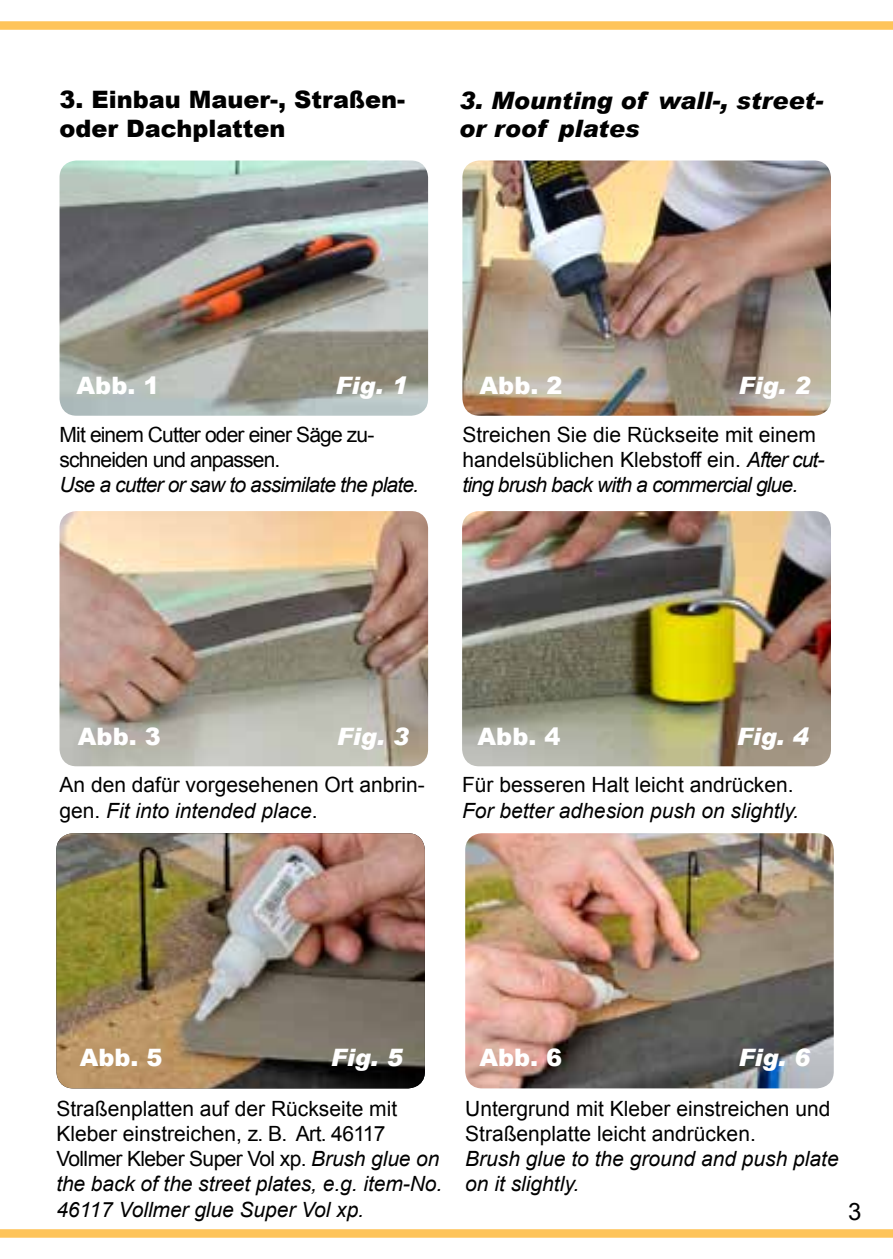
<style>
.page{position:relative;width:893px;height:1259px;background:#fff}
.page>*{position:absolute;margin:0;border:0;box-sizing:border-box;transform-origin:0 0}
.t1{font:900 24px/28.8px "Arial";color:#000}
.t2{font:italic 900 24px/28.8px "Arial";color:#000}
.t3{font:900 24px "Arial";letter-spacing:.005em;color:#fff}
.t4{font:italic 900 24px "Arial";color:#fff}
.t5{font:24px "Arial";color:#000}
.t6{font:21px/25.2px "Arial";color:#000}
.t7{font:italic 21px/25.2px "Arial";color:#000}
.t8{font:21px/25.2px "Arial";letter-spacing:-.04em;color:#000}
.t9{font:italic 21px "Arial";letter-spacing:-.04em;color:#000}
.s1{font-style:italic}
</style>
<div class="page">
<div style="left:0;top:21px;width:893px;height:9px;background:#fec45a"></div>
<div style="left:0;top:1229px;width:893px;height:8px;background:#fec45a"></div>
<img style="left:462px;top:511px;width:369px;height:255px">
<img style="left:60px;top:160px;width:368px;height:256px">
<img style="left:56px;top:833px;width:369px;height:255px">
<img style="left:465px;top:833px;width:369px;height:255px">
<img style="left:462px;top:160px;width:369px;height:256px">
<img style="left:60px;top:511px;width:368px;height:255px">
<p class="t1" style="left:60px;top:85px;width:347px">3. Einbau Mauer-, Straßen&shy;oder Dachplatten</p>
<p class="t2" style="left:459px;top:85px;width:366px">3. Mounting of wall-, street&shy;or roof plates</p>
<p class="t3" style="left:77px;top:368px;width:84px">Abb. 1</p>
<p class="t4" style="left:336px;top:370px;width:73px">Fig. 1</p>
<p class="t8" style="left:60px;top:422px;width:316px">Mit einem Cutter oder einer Säge zu&shy;schneiden und anpassen.</p>
<p class="t9" style="left:60px;top:471px;width:361px">Use a cutter or saw to assimilate the plate.</p>
<p class="t3" style="left:479px;top:368px;width:84px">Abb. 2</p>
<p class="t4" style="left:738px;top:370px;width:73px">Fig. 2</p>
<p class="t6" style="left:462px;top:422px;width:364px">Streichen Sie die Rückseite mit einem handelsüblichen Klebstoff ein. <span class="s1">After cut&shy;ting brush back with a commercial glue.</span></p>
<p class="t3" style="left:78px;top:719px;width:84px">Abb. 3</p>
<p class="t4" style="left:337px;top:721px;width:73px">Fig. 3</p>
<p class="t3" style="left:478px;top:719px;width:84px">Abb. 4</p>
<p class="t4" style="left:737px;top:721px;width:73px">Fig. 4</p>
<p class="t6" style="left:60px;top:772px;width:367px">An den dafür vorgesehenen Ort anbrin&shy;gen. <span class="s1">Fit into intended place</span>.</p>
<p class="t6" style="left:462px;top:772px;width:333px">Für besseren Halt leicht andrücken.</p>
<p class="t7" style="left:462px;top:798px;width:338px">For better adhesion push on slightly.</p>
<p class="t3" style="left:80px;top:1039px;width:84px">Abb. 5</p>
<p class="t4" style="left:331px;top:1042px;width:73px">Fig. 5</p>
<p class="t3" style="left:479px;top:1039px;width:84px">Abb. 6</p>
<p class="t4" style="left:738px;top:1042px;width:73px">Fig. 6</p>
<p class="t6" style="left:56px;top:1096px;width:387px">Straßenplatten auf der Rückseite mit Kleber einstreichen, z. B. Art. 46117<br>Vollmer Kleber Super Vol xp. <span class="s1">Brush glue on the back of the street plates, e.g. item-No.<br>46117 Vollmer glue Super Vol xp.</span></p>
<p class="t6" style="left:465px;top:1096px;width:367px">Untergrund mit Kleber einstreichen und<br>Straßenplatte leicht andrücken.</p>
<p class="t7" style="left:465px;top:1146px;width:375px">Brush glue to the ground and push plate on it slightly.</p>
<p class="t5" style="left:848px;top:1195px;width:15px">3</p>
</div>
